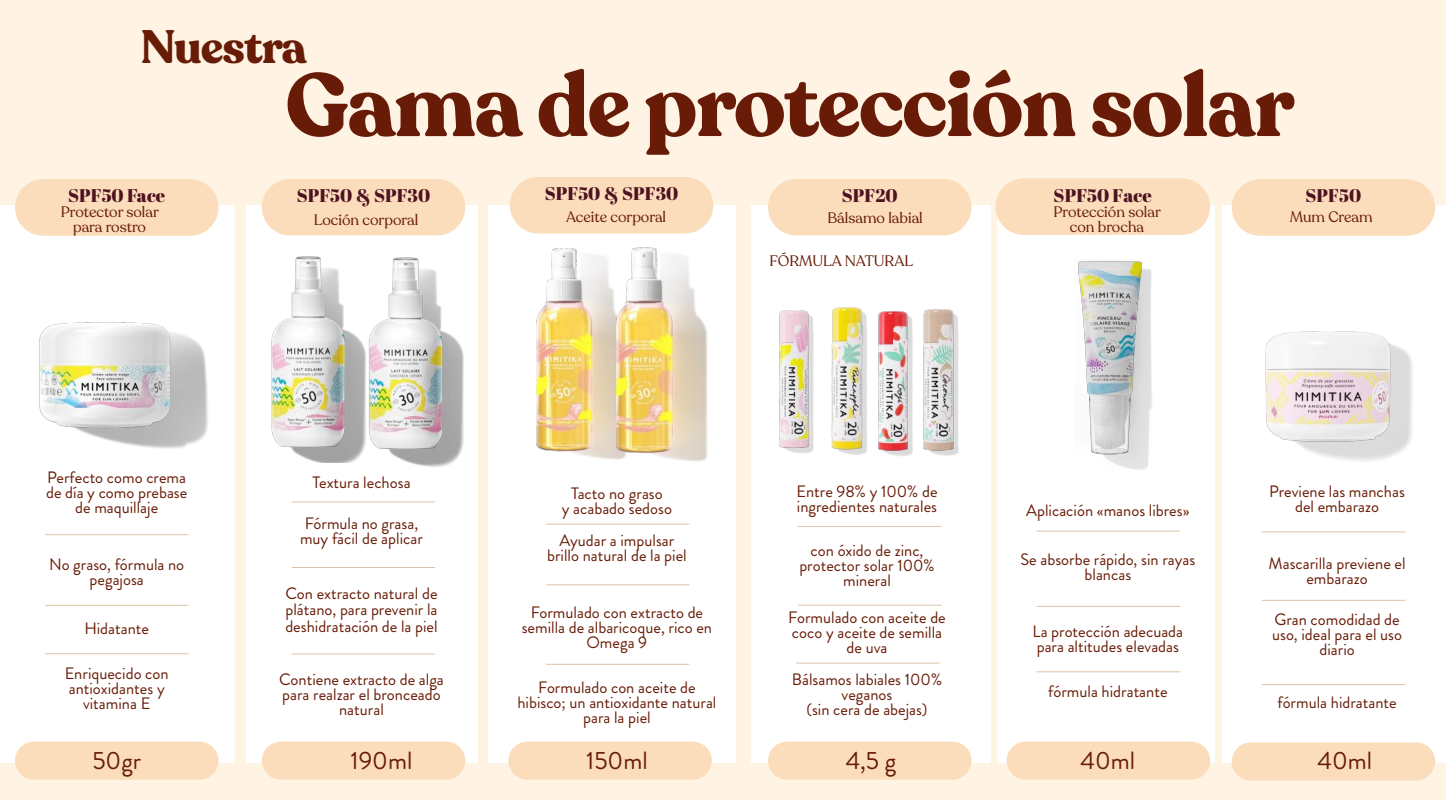
<style>
.page{position:relative;width:1446px;height:800px;background:#fff}
.page>*{position:absolute;margin:0;border:0;box-sizing:border-box;transform-origin:0 0}
.t1{font:700 88.8px "Recoleta";letter-spacing:-.02em;color:#681c07}
.t2{font:700 46.35px "Recoleta";letter-spacing:-.02em;color:#681c07}
.t3{font:24.9px "Brandon Grotesque";color:#681c07}
.t4{font:18.3px "Abril Fatface";color:#4e1321}
.t5{font:16.5px/15px "Brandon Grotesque";color:#681c07;text-align:center}
.t6{font:15px/15px "Recoleta";color:#681c07;text-align:center}
</style>
<div class="page">
<div style="left:0;top:0;width:1446px;height:799px;background:#fff4e4"></div>
<div style="left:0;top:206px;width:234px;height:556px;background:#fff"></div>
<div style="left:15px;top:179px;width:203px;height:57px;background:#fbddbc;border-radius:28px"></div>
<img style="left:40px;top:322px;width:168px;height:127px">
<hr style="left:45px;top:534px;width:143px;height:1px;background:#dbc3a8">
<hr style="left:45px;top:605px;width:143px;height:1px;background:#dbc3a8">
<hr style="left:45px;top:653px;width:143px;height:1px;background:#dbc3a8">
<div style="left:15px;top:741px;width:203px;height:38px;background:#fbddbc;border-radius:19px"></div>
<div style="left:246px;top:206px;width:232px;height:556px;background:#fff"></div>
<div style="left:262px;top:179px;width:203px;height:56px;background:#fbddbc;border-radius:28px"></div>
<img style="left:271px;top:256px;width:95px;height:206px">
<img style="left:368px;top:257px;width:96px;height:210px">
<hr style="left:292px;top:501px;width:143px;height:1px;background:#dbc3a8">
<hr style="left:292px;top:567px;width:143px;height:1px;background:#dbc3a8">
<hr style="left:292px;top:653px;width:143px;height:1px;background:#dbc3a8">
<div style="left:262px;top:741px;width:203px;height:38px;background:#fbddbc;border-radius:19px"></div>
<div style="left:488px;top:206px;width:247px;height:556px;background:#fff"></div>
<div style="left:510px;top:177px;width:203px;height:56px;background:#fbddbc;border-radius:28px"></div>
<img style="left:536px;top:248px;width:76px;height:211px">
<img style="left:612px;top:247px;width:95px;height:214px">
<hr style="left:546px;top:523px;width:143px;height:1px;background:#dbc3a8">
<hr style="left:546px;top:584px;width:143px;height:1px;background:#dbc3a8">
<hr style="left:546px;top:663px;width:143px;height:1px;background:#dbc3a8">
<div style="left:508px;top:741px;width:204px;height:38px;background:#fbddbc;border-radius:19px"></div>
<div style="left:751px;top:206px;width:239px;height:556px;background:#fff"></div>
<div style="left:768px;top:179px;width:203px;height:56px;background:#fbddbc;border-radius:28px"></div>
<hr style="left:798px;top:526px;width:143px;height:1px;background:#dbc3a8">
<hr style="left:798px;top:604px;width:143px;height:1px;background:#dbc3a8">
<hr style="left:796px;top:662px;width:143px;height:1px;background:#dbc3a8">
<div style="left:768px;top:741px;width:203px;height:38px;background:#fbddbc;border-radius:19px"></div>
<div style="left:997px;top:206px;width:217px;height:556px;background:#fff"></div>
<div style="left:995px;top:178px;width:215px;height:57px;background:#fbddbc;border-radius:28px"></div>
<img style="left:1078px;top:261px;width:74px;height:209px">
<hr style="left:1036px;top:530px;width:144px;height:1px;background:#dbc3a8">
<hr style="left:1036px;top:606px;width:144px;height:1px;background:#dbc3a8">
<div style="left:1006px;top:741px;width:204px;height:38px;background:#fbddbc;border-radius:19px"></div>
<hr style="left:1036px;top:671px;width:144px;height:1px;background:#dbc3a8">
<img style="left:831px;top:307px;width:36px;height:147px">
<img style="left:923px;top:309px;width:36px;height:147px">
<img style="left:878px;top:311px;width:35px;height:145px">
<img style="left:779px;top:310px;width:35px;height:144px">
<div style="left:1222px;top:206px;width:224px;height:556px;background:#fff"></div>
<div style="left:1231px;top:179px;width:204px;height:57px;background:#fbddbc;border-radius:28px"></div>
<hr style="left:1261px;top:531px;width:144px;height:1px;background:#dbc3a8">
<hr style="left:1261px;top:599px;width:144px;height:1px;background:#dbc3a8">
<div style="left:1231px;top:742px;width:204px;height:38px;background:#fbddbc;border-radius:19px"></div>
<hr style="left:1261px;top:684px;width:144px;height:1px;background:#dbc3a8">
<img style="left:1214px;top:228px;width:212px;height:239px">
<p class="t2" style="left:140px;top:18px;width:168px">Nuestra</p>
<p class="t1" style="left:285px;top:48px;width:1010px">Gama de protección solar</p>
<p class="t4" style="left:68px;top:183px;width:99px">SPF50 Face</p>
<p class="t4" style="left:297px;top:182px;width:135px">SPF50 &amp; SPF30</p>
<p class="t4" style="left:545px;top:181px;width:135px">SPF50 &amp; SPF30</p>
<p class="t4" style="left:842px;top:182px;width:57px">SPF20</p>
<p class="t4" style="left:1053px;top:182px;width:100px">SPF50 Face</p>
<p class="t4" style="left:1305px;top:183px;width:57px">SPF50</p>
<p class="t6" style="left:61px;top:204px;width:100px">Protector solar para rostro</p>
<p class="t6" style="left:1053px;top:204px;width:109px">Protección solar con brocha</p>
<p class="t6" style="left:1290px;top:210px;width:84px">Mum Cream</p>
<p class="t6" style="left:314px;top:213px;width:106px">Loción corporal</p>
<p class="t6" style="left:566px;top:210px;width:102px">Aceite corporal</p>
<p class="t6" style="left:827px;top:211px;width:97px">Bálsamo labial</p>
<p class="t6" style="left:769px;top:253px;width:145px">FÓRMULA NATURAL</p>
<p class="t5" style="left:46px;top:470px;width:143px">Perfecto como crema de día y como prebase de maquillaje</p>
<p class="t5" style="left:49px;top:557px;width:136px">No graso, fórmula no pegajosa</p>
<p class="t5" style="left:84px;top:621px;width:66px">Hidatante</p>
<p class="t5" style="left:65px;top:666px;width:105px">Enriquecido con antioxidantes y vitamina E</p>
<p class="t5" style="left:312px;top:475px;width:100px">Textura lechosa</p>
<p class="t5" style="left:305px;top:515px;width:115px">Fórmula no grasa,</p>
<p class="t5" style="left:300px;top:530px;width:124px">muy fácil de aplicar</p>
<p class="t5" style="left:285px;top:584px;width:154px;line-height:16.5px;text-align:justify">Con extracto natural de plátano, para prevenir la deshidratación de la piel</p>
<p class="t5" style="left:279px;top:671px;width:166px">Contiene extracto de alga para realzar el bronceado natural</p>
<p class="t5" style="left:571px;top:485px;width:93px">Tacto no graso</p>
<p class="t5" style="left:562px;top:500px;width:112px">y acabado sedoso</p>
<p class="t5" style="left:559px;top:532px;width:116px">Ayudar a impulsar</p>
<p class="t5" style="left:547px;top:547px;width:141px">brillo natural de la piel</p>
<p class="t5" style="left:522px;top:605px;width:192px">Formulado con extracto de semilla de albaricoque, rico en<br>Omega 9</p>
<p class="t5" style="left:517px;top:680px;width:201px">Formulado con aceite de hibisco; un antioxidante natural para la piel</p>
<p class="t5" style="left:796px;top:483px;width:143px;text-align:left">Entre 98% y 100% de ingredientes naturales</p>
<p class="t5" style="left:799px;top:543px;width:137px">con óxido de zinc, protector solar 100% mineral</p>
<p class="t5" style="left:788px;top:609px;width:159px">Formulado con aceite de coco y aceite de semilla de uva</p>
<p class="t5" style="left:792px;top:671px;width:152px">Bálsamos labiales 100% veganos</p>
<p class="t5" style="left:806px;top:701px;width:122px">(sin cera de abejas)</p>
<p class="t5" style="left:1026px;top:503px;width:165px">Aplicación «manos libres»</p>
<p class="t5" style="left:1020px;top:552px;width:176px">Se absorbe rápido, sin rayas blancas</p>
<p class="t5" style="left:1032px;top:624px;width:152px">La protección adecuada</p>
<p class="t5" style="left:1036px;top:639px;width:144px">para altitudes elevadas</p>
<p class="t5" style="left:1048px;top:684px;width:121px">fórmula hidratante</p>
<p class="t5" style="left:1269px;top:483px;width:137px">Previene las manchas del embarazo</p>
<p class="t5" style="left:1268px;top:556px;width:138px">Mascarilla previene el embarazo</p>
<p class="t5" style="left:1272px;top:611px;width:131px">Gran comodidad de uso, ideal para el uso diario</p>
<p class="t5" style="left:1277px;top:695px;width:121px">fórmula hidratante</p>
<p class="t3" style="left:92px;top:742px;width:50px">50gr</p>
<p class="t3" style="left:351px;top:742px;width:63px">190ml</p>
<p class="t3" style="left:586px;top:742px;width:63px">150ml</p>
<p class="t3" style="left:846px;top:742px;width:52px">4,5 g</p>
<p class="t3" style="left:1080px;top:742px;width:56px">40ml</p>
<p class="t3" style="left:1317px;top:742px;width:56px">40ml</p>
</div>
